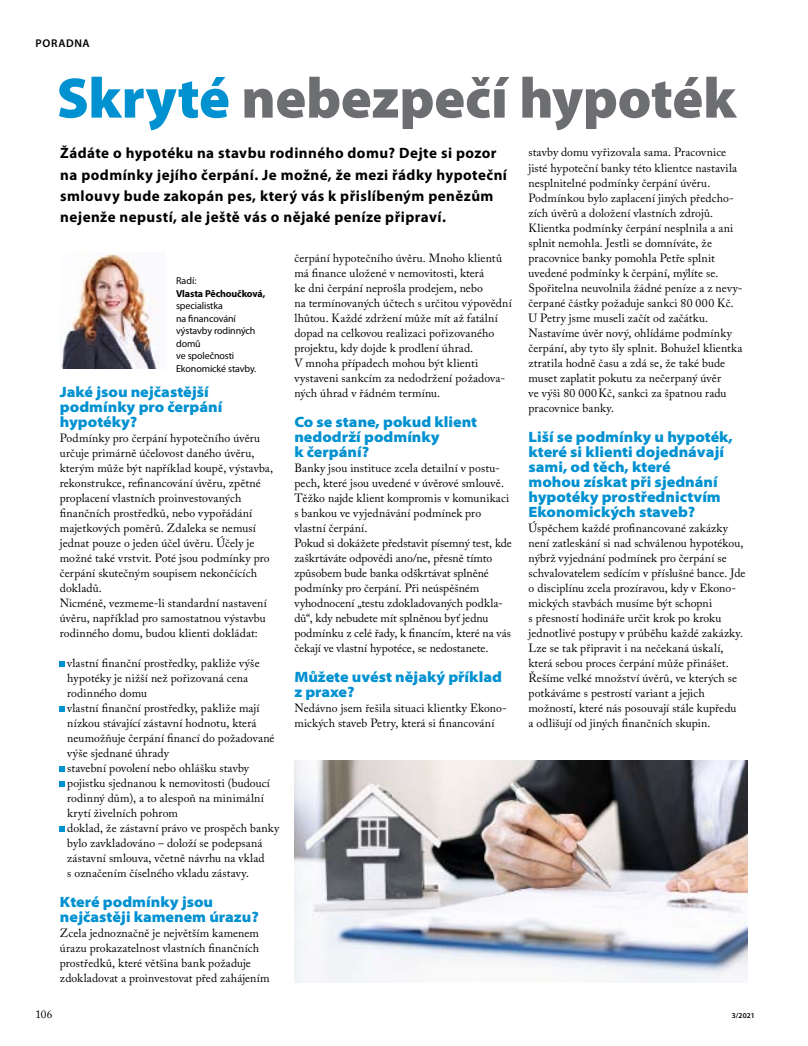
<style>
.page{position:relative;width:808px;height:1046px;background:#fff}
.page>*{position:absolute;margin:0;border:0;box-sizing:border-box;transform-origin:0 0}
.t1{font:900 57.5px "Myriad Pro";letter-spacing:-.005em;color:#6d6e71}
.t2{font:900 semi-expanded 15px/15px "Myriad Pro";color:#0091d1}
.t3{font:700 15px/21.2px "Myriad Pro";letter-spacing:.03em;color:#000}
.t4{font:11.88px/15px "Adobe Caslon Pro";letter-spacing:.01em;color:#000}
.t5{font:600 11.25px "Myriad Pro";letter-spacing:.06em;color:#000}
.t6{font:11.25px "Adobe Caslon Pro";color:#000}
.t7{font:10px/12.5px "Myriad Pro";letter-spacing:-.01em;color:#000}
.t8{font:700 10px "Myriad Pro";letter-spacing:-.01em;color:#000}
.t9{font:600 7.5px "Myriad Pro";color:#000}
.s1{color:#0091d1}
</style>
<div class="page">
<img style="left:60px;top:253px;width:100px;height:115px">
<svg style="left:60px;top:661px;width:5px;height:5px"></svg>
<svg style="left:60px;top:706px;width:5px;height:5px"></svg>
<svg style="left:60px;top:766px;width:5px;height:5px"></svg>
<svg style="left:60px;top:781px;width:5px;height:5px"></svg>
<svg style="left:60px;top:826px;width:5px;height:5px"></svg>
<img style="left:294px;top:760px;width:454px;height:221px">
<p class="t5" style="left:36px;top:36px;width:56px">PORADNA</p>
<h1 class="t1" style="left:57px;top:65px;width:681px"><span class="s1">Skryté</span> nebezpečí hypoték</h1>
<p class="t3" style="left:60px;top:142px;width:448px">Žádáte o hypotéku na stavbu rodinného domu? Dejte si pozor na podmínky jejího čerpání. Je možné, že mezi řádky hypoteční smlouvy bude zakopán pes, který vás k přislíbeným penězům nejenže nepustí, ale ještě vás o nějaké peníze připraví.</p>
<p class="t4" style="left:528px;top:145px;width:216px">stavby domu vyřizovala sama. Pracovnice jisté hypoteční banky této klientce nastavila nesplnitelné podmínky čerpání úvěru.<br>Podmínkou bylo zaplacení jiných předcho&shy;zích úvěrů a doložení vlastních zdrojů.<br>Klientka podmínky čerpání nesplnila a ani splnit nemohla. Jestli se domníváte, že pracovnice banky pomohla Petře splnit uvedené podmínky k čerpání, mýlíte se.<br>Spořitelna neuvolnila žádné peníze a z nevy&shy;čerpané částky požaduje sankci 80 000 Kč.<br>U Petry jsme museli začít od začátku.<br>Nastavíme úvěr nový, ohlídáme podmínky čerpání, aby tyto šly splnit. Bohužel klientka ztratila hodně času a zdá se, že také bude muset zaplatit pokutu za nečerpaný úvěr<br>ve výši 80 000Kč, sankci za špatnou radu pracovnice banky.</p>
<p class="t2" style="left:528px;top:429px;width:206px">Liší se podmínky u hypoték, které si klienti dojednávají sami, od těch, které<br>mohou získat při sjednání hypotéky prostřednictvím<br>Ekonomických staveb?</p>
<p class="t4" style="left:528px;top:520px;width:218px">Úspěchem každé profinancované zakázky není zatleskání si nad schválenou hypotékou, nýbrž vyjednání podmínek pro čerpání se schvalovatelem sedícím v příslušné bance. Jde o disciplínu zcela prozíravou, kdy v Ekono&shy;mických stavbách musíme být schopni<br>s přesností hodináře určit krok po kroku jednotlivé postupy v průběhu každé zakázky.<br>Lze se tak připravit i na nečekaná úskalí, která sebou proces čerpání může přinášet.<br>Řešíme velké množství úvěrů, ve kterých se potkáváme s pestrostí variant a jejich možností, které nás posouvají stále kupředu<br>a odlišují od jiných finančních skupin.</p>
<p class="t4" style="left:294px;top:250px;width:219px">čerpání hypotečního úvěru. Mnoho klientů má finance uložené v nemovitosti, která<br>ke dni čerpání neprošla prodejem, nebo<br>na termínovaných účtech s určitou výpovědní lhůtou. Každé zdržení může mít až fatální dopad na celkovou realizaci pořizovaného projektu, kdy dojde k prodlení úhrad.<br>V mnoha případech mohou být klienti vystaveni sankcím za nedodržení požadova&shy;ných úhrad v řádném termínu.</p>
<p class="t2" style="left:294px;top:414px;width:184px">Co se stane, pokud klient nedodrží podmínky<br>k čerpání?</p>
<p class="t4" style="left:294px;top:460px;width:219px">Banky jsou instituce zcela detailní v postu&shy;pech, které jsou uvedené v úvěrové smlouvě.<br>Těžko najde klient kompromis v komunikaci s bankou ve vyjednávání podmínek pro vlastní čerpání.<br>Pokud si dokážete představit písemný test, kde zaškrtáváte odpovědi ano/ne, přesně tímto způsobem bude banka odškrtávat splněné podmínky pro čerpání. Při neúspěšném vyhodnocení „testu zdokladovaných podkla&shy;dů“, kdy nebudete mít splněnou byť jednu podmínku z celé řady, k financím, které na vás čekají ve vlastní hypotéce, se nedostanete.</p>
<p class="t2" style="left:294px;top:669px;width:209px">Můžete uvést nějaký příklad z praxe?</p>
<p class="t4" style="left:294px;top:700px;width:214px">Nedávno jsem řešila situaci klientky Ekono&shy;mických staveb Petry, která si financování</p>
<p class="t7" style="left:176px;top:274px;width:22px">Radí:</p>
<p class="t8" style="left:176px;top:287px;width:91px">Vlasta Pěchoučková,</p>
<p class="t7" style="left:176px;top:299px;width:82px">specialistka<br>na financování výstavby rodinných domů<br>ve společnosti<br>Ekonomické stavby.</p>
<p class="t2" style="left:60px;top:384px;width:164px">Jaké jsou nejčastější podmínky pro čerpání hypotéky?</p>
<p class="t4" style="left:60px;top:430px;width:215px">Podmínky pro čerpání hypotečního úvěru určuje primárně účelovost daného úvěru, kterým může být například koupě, výstavba, rekonstrukce, refinancování úvěru, zpětné proplacení vlastních proinvestovaných finančních prostředků, nebo vypořádání majetkových poměrů. Zdaleka se nemusí jednat pouze o jeden účel úvěru. Účely je možné také vrstvit. Poté jsou podmínky pro čerpání skutečným soupisem nekončících dokladů.<br>Nicméně, vezmeme-li standardní nastavení úvěru, například pro samostatnou výstavbu rodinného domu, budou klienti dokládat:</p>
<p class="t4" style="left:67px;top:655px;width:214px">vlastní finanční prostředky, pakliže výše hypotéky je nižší než pořizovaná cena rodinného domu<br>vlastní finanční prostředky, pakliže mají nízkou stávající zástavní hodnotu, která neumožňuje čerpání financí do požadované výše sjednané úhrady<br>stavební povolení nebo ohlášku stavby pojistku sjednanou k nemovitosti (budoucí rodinný dům), a to alespoň na minimální krytí živelních pohrom<br>doklad, že zástavní právo ve prospěch banky bylo zavkladováno – doloží se podepsaná zástavní smlouva, včetně návrhu na vklad<br>s označením číselného vkladu zástavy.</p>
<p class="t2" style="left:60px;top:894px;width:200px">Které podmínky jsou nejčastěji kamenem úrazu?</p>
<p class="t4" style="left:60px;top:925px;width:211px">Zcela jednoznačně je největším kamenem úrazu prokazatelnost vlastních finančních prostředků, které většina bank požaduje zdokladovat a proinvestovat před zahájením</p>
<p class="t6" style="left:35px;top:1006px;width:19px">106</p>
<p class="t9" style="left:732px;top:1010px;width:25px">3/2021</p>
</div>
